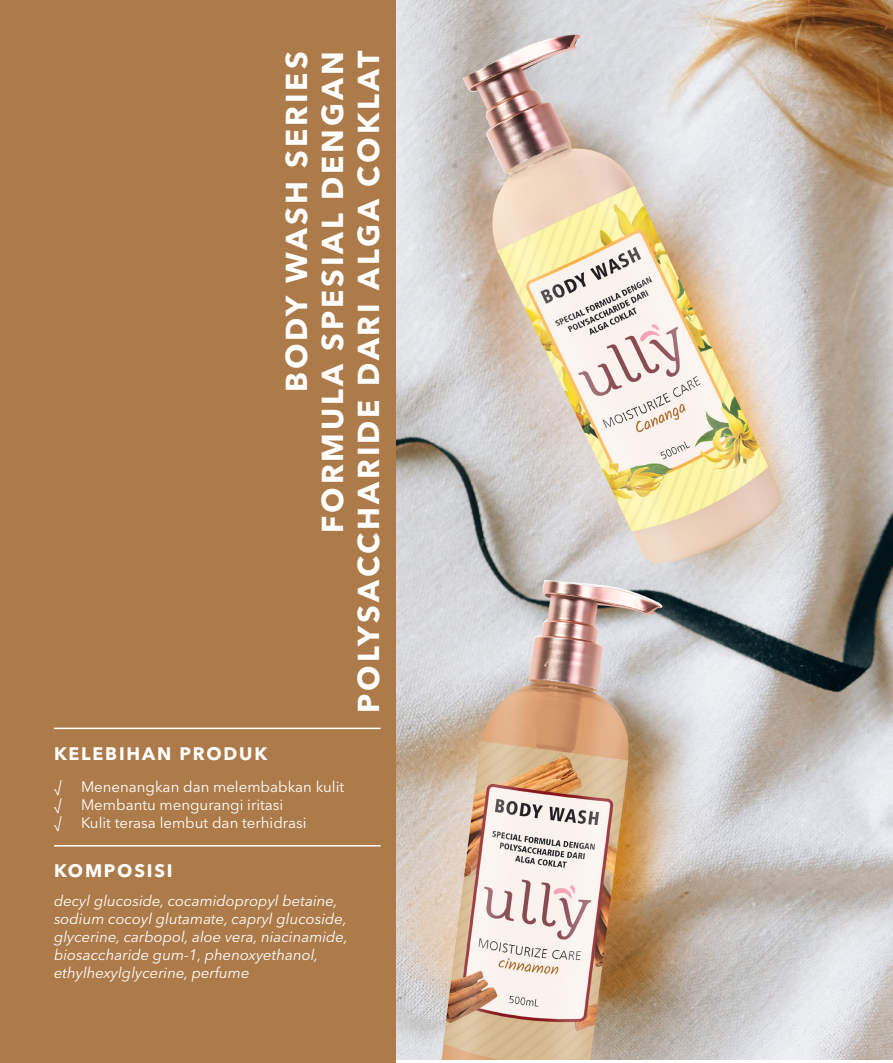
<style>
.page{position:relative;width:893px;height:1063px;background:#fff}
.page>*{position:absolute;margin:0;border:0;box-sizing:border-box;transform-origin:0 0}
.t1{font:700 30px "Avenir Next LT Pro";letter-spacing:.1em;color:#fff}
.t2{font:700 18px "Avenir Next LT Pro";letter-spacing:.1em;color:#fff}
.t3{font:italic 15px/18px "Avenir Next LT Pro";color:#fff}
.t4{font:15px "Avenir Next LT Pro";color:#fff}
</style>
<div class="page">
<img style="left:395px;top:0;width:498px;height:1060px">
<div style="left:0;top:0;width:395px;height:1063px;background:#ad7b4a"></div>
<hr style="left:54px;top:728px;width:327px;height:1px;background:#fff">
<hr style="left:54px;top:845px;width:327px;height:2px;background:#fff">
<p class="t2" style="left:54px;top:742px;width:215px">KELEBIHAN PRODUK</p>
<p class="t1" style="left:278px;top:392px;width:342px;rotate:-90deg">BODY WASH SERIES</p>
<p class="t1" style="left:314px;top:533px;width:483px;rotate:-90deg">FORMULA SPESIAL DENGAN</p>
<p class="t1" style="left:350px;top:713px;width:663px;rotate:-90deg">POLYSACCHARIDE DARI ALGA COKLAT</p>
<p class="t4" style="left:54px;top:777px;width:9px">√</p>
<p class="t4" style="left:81px;top:777px;width:265px">Menenangkan dan melembabkan kulit</p>
<p class="t4" style="left:54px;top:795px;width:9px">√</p>
<p class="t4" style="left:81px;top:795px;width:204px">Membantu mengurangi iritasi</p>
<p class="t4" style="left:54px;top:813px;width:9px">√</p>
<p class="t4" style="left:81px;top:813px;width:227px">Kulit terasa lembut dan terhidrasi</p>
<p class="t2" style="left:54px;top:860px;width:120px">KOMPOSISI</p>
<p class="t3" style="left:54px;top:891px;width:295px">decyl glucoside, cocamidopropyl betaine, sodium cocoyl glutamate, capryl glucoside, glycerine, carbopol, aloe vera, niacinamide, biosaccharide gum-1, phenoxyethanol,</p>
<p class="t3" style="left:54px;top:963px;width:197px">ethylhexylglycerine, perfume</p>
</div>
